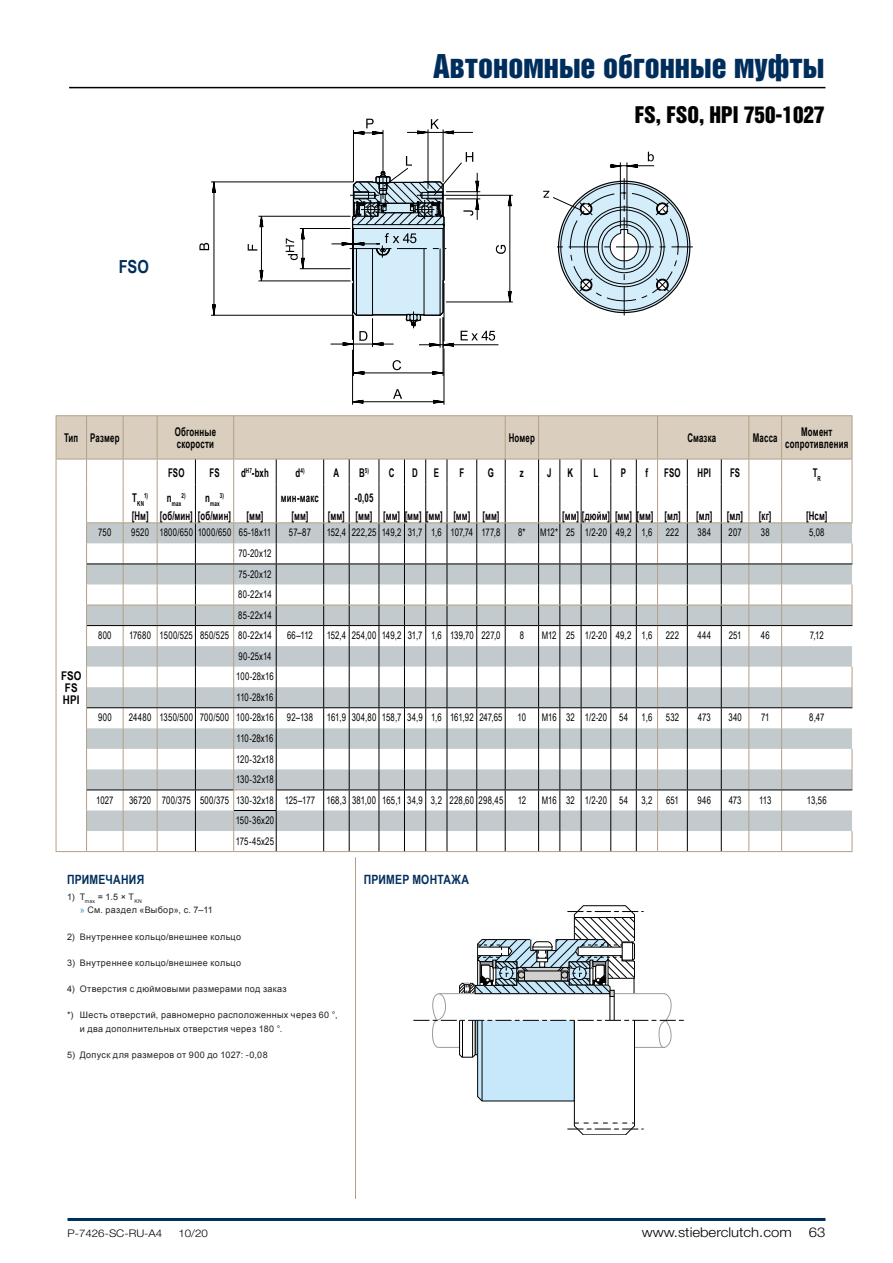
<style>
.page{position:relative;width:893px;height:1263px;background:#fff}
.page>*{position:absolute;margin:0;border:0;box-sizing:border-box;transform-origin:0 0}
.t1{font:30px "Helvetica Inserat LT Std";color:#002e5c}
.t2{font:21px "Helvetica Inserat LT Std";color:#000}
.t3{font:700 18px "Arial Narrow";color:#002e5c}
.t4{font:300 13.5px "Helvetica Neue LT Std";color:#000;scale:1.1 1}
.t5{font:700 12.75px "Arial Narrow";letter-spacing:.02em;color:#002e5c}
.t6{font:700 12px/12px "Arial Narrow";letter-spacing:.02em;color:#000;scale:.8 1}
.t7{font:700 12px/12px "Arial Narrow";letter-spacing:.02em;color:#000}
.t8{font:10.5px/20.5px "Arial Narrow";letter-spacing:.01em;color:#000;text-align:justify;scale:.9 1}
.t9{font:300 10.5px "Helvetica Neue LT Std";color:#000;scale:1.1 1}
.t10{font:9px/13.5px "Arial";letter-spacing:.04em;color:#1f2427}
.t11{font:700 7.05px "Arial Narrow";letter-spacing:.03em;color:#000;scale:.8 1}
.s1{font-size:12px}
.s2{color:#5693b4}
</style>
<div class="page">
<hr style="left:69px;top:87px;width:756px;height:1px;background:#000">
<svg style="left:413px;top:905px;width:271px;height:230px"></svg>
<hr style="left:352px;top:350px;width:1px;height:55px;background:#000">
<hr style="left:444px;top:348px;width:1px;height:57px;background:#000">
<svg style="left:432px;top:399px;width:13px;height:5px"></svg>
<hr style="left:353px;top:401px;width:91px;height:1px;background:#000">
<svg style="left:352px;top:399px;width:12px;height:5px"></svg>
<svg style="left:212px;top:181px;width:4px;height:12px"></svg>
<hr style="left:214px;top:182px;width:1px;height:133px;background:#000">
<svg style="left:212px;top:304px;width:4px;height:11px"></svg>
<hr style="left:211px;top:182px;width:142px;height:1px;background:#000">
<hr style="left:211px;top:315px;width:142px;height:1px;background:#000">
<hr style="left:446px;top:302px;width:67px;height:1px;background:#000">
<hr style="left:446px;top:195px;width:67px;height:1px;background:#000">
<svg style="left:199px;top:243px;width:10px;height:7px"></svg>
<svg style="left:393px;top:389px;width:9px;height:10px"></svg>
<svg style="left:248px;top:119px;width:264px;height:259px"></svg>
<svg style="left:543px;top:152px;width:150px;height:164px"></svg>
<hr style="left:68px;top:1218px;width:757px;height:3px;background:#002e5c">
<hr style="left:355px;top:857px;width:1px;height:342px;background:#b2a085">
<svg style="left:56px;top:415px;width:797px;height:437px"></svg>
<hr style="left:505px;top:416px;width:1px;height:43px;background:#b2a085">
<hr style="left:538px;top:416px;width:1px;height:43px;background:#b2a085">
<h3 class="t3" style="left:119px;top:253px;width:32px">FSO</h3>
<h1 class="t1" style="left:433px;top:48px;width:393px">Автономные обгонные муфты</h1>
<h2 class="t2" style="left:635px;top:103px;width:191px">FS, FSO, HPI 750-1027</h2>
<p class="t6" style="left:64px;top:431px;width:71px">Тип Размер</p>
<p class="t6" style="left:175px;top:425px;width:53px">Обгонные скорости</p>
<p class="t6" style="left:509px;top:431px;width:34px">Номер</p>
<p class="t6" style="left:687px;top:431px;width:38px">Смазка</p>
<p class="t6" style="left:753px;top:431px;width:33px">Масса</p>
<p class="t6" style="left:785px;top:425px;width:80px;text-align:center">Момент сопротивления</p>
<p class="t6" style="left:168px;top:466px;width:22px">FSO</p>
<p class="t6" style="left:210px;top:466px;width:14px">FS</p>
<p class="t6" style="left:241px;top:466px;width:36px">d<sup>H7</sup>-bxh</p>
<p class="t11" style="left:295px;top:465px;width:13px"><span class="s1">d</span>4)</p>
<p class="t6" style="left:334px;top:466px;width:9px">A</p>
<p class="t6" style="left:359px;top:466px;width:46px">B<sup>5)</sup> C</p>
<p class="t6" style="left:412px;top:466px;width:9px">D</p>
<p class="t6" style="left:434px;top:466px;width:8px">E</p>
<p class="t6" style="left:459px;top:466px;width:8px">F</p>
<p class="t6" style="left:488px;top:466px;width:9px">G</p>
<p class="t6" style="left:520px;top:466px;width:6px">z</p>
<p class="t6" style="left:547px;top:466px;width:7px">J</p>
<p class="t6" style="left:568px;top:466px;width:9px">K</p>
<p class="t6" style="left:594px;top:466px;width:8px">L</p>
<p class="t6" style="left:621px;top:466px;width:8px">P</p>
<p class="t6" style="left:646px;top:466px;width:5px">f</p>
<p class="t6" style="left:664px;top:466px;width:22px">FSO</p>
<p class="t6" style="left:698px;top:466px;width:18px">HPI</p>
<p class="t6" style="left:730px;top:466px;width:14px">FS</p>
<p class="t6" style="left:813px;top:466px;width:12px">T<sub>R</sub></p>
<p class="t11" style="left:132px;top:498px;width:111px"><sup>T</sup>KN1) <sup>n</sup>max2) <sup>n</sup>max</p>
<p class="t11" style="left:220px;top:490px;width:7px">3)</p>
<p class="t6" style="left:281px;top:491px;width:49px">мин-макс</p>
<p class="t6" style="left:355px;top:491px;width:25px">-0,05</p>
<p class="t6" style="left:132px;top:509px;width:126px">[Нм] [об/мин] [об/мин]</p>
<p class="t6" style="left:247px;top:509px;width:23px">[мм]</p>
<p class="t6" style="left:291px;top:509px;width:23px">[мм]</p>
<p class="t6" style="left:328px;top:509px;width:216px">[мм] [мм] [мм] [мм] [мм] [мм] [мм]</p>
<p class="t6" style="left:562px;top:509px;width:149px">[мм] [дюйм] [мм] [мм] [мл]</p>
<p class="t6" style="left:696px;top:509px;width:60px">[мл] [мл]</p>
<p class="t6" style="left:759px;top:509px;width:17px">[кг]</p>
<p class="t6" style="left:806px;top:509px;width:28px">[Нсм]</p>
<p class="t7" style="left:61px;top:669px;width:22px">FSO<br>FS<br>HPI</p>
<p class="t8" style="left:98px;top:522px;width:16px">750</p>
<p class="t8" style="left:131px;top:522px;width:157px">9520 1800/650 1000/650 65-18x11</p>
<p class="t8" style="left:289px;top:522px;width:26px">57–87</p>
<p class="t8" style="left:327px;top:522px;width:195px">152,4 222,25 149,2 31,7 1,6 107,74 177,8</p>
<p class="t8" style="left:518px;top:522px;width:10px">8*</p>
<p class="t8" style="left:540px;top:522px;width:126px">M12* 25 1/2-20 49,2 1,6</p>
<p class="t8" style="left:666px;top:522px;width:16px">222</p>
<p class="t8" style="left:698px;top:522px;width:16px">384</p>
<p class="t8" style="left:728px;top:522px;width:16px">207</p>
<p class="t8" style="left:761px;top:522px;width:11px">38</p>
<p class="t8" style="left:809px;top:522px;width:19px">5,08</p>
<p class="t8" style="left:238px;top:543px;width:39px">70-20x12<br>75-20x12<br>80-22x14<br>85-22x14</p>
<p class="t8" style="left:98px;top:625px;width:17px">800</p>
<p class="t8" style="left:129px;top:625px;width:160px">17680 1500/525 850/525 80-22x14</p>
<p class="t8" style="left:287px;top:625px;width:30px">66–112</p>
<p class="t8" style="left:327px;top:625px;width:195px">152,4 254,00 149,2 31,7 1,6 139,70 227,0</p>
<p class="t8" style="left:520px;top:625px;width:6px">8</p>
<p class="t8" style="left:542px;top:625px;width:124px">M12 25 1/2-20 49,2 1,6</p>
<p class="t8" style="left:666px;top:625px;width:16px">222</p>
<p class="t8" style="left:697px;top:625px;width:17px">444</p>
<p class="t8" style="left:729px;top:625px;width:16px">251</p>
<p class="t8" style="left:761px;top:625px;width:11px">46</p>
<p class="t8" style="left:810px;top:625px;width:17px">7,12</p>
<p class="t8" style="left:236px;top:645px;width:43px;text-align:left">90-25x14<br>100-28x16<br>110-28x16</p>
<p class="t8" style="left:98px;top:707px;width:17px">900</p>
<p class="t8" style="left:129px;top:707px;width:162px">24480 1350/500 700/500 100-28x16</p>
<p class="t8" style="left:287px;top:707px;width:30px">92–138</p>
<p class="t8" style="left:327px;top:707px;width:197px">161,9 304,80 158,7 34,9 1,6 161,92 247,65</p>
<p class="t8" style="left:518px;top:707px;width:11px">10</p>
<p class="t8" style="left:542px;top:707px;width:97px">M16 32 1/2-20 54</p>
<p class="t8" style="left:642px;top:707px;width:13px">1,6</p>
<p class="t8" style="left:666px;top:707px;width:16px">532</p>
<p class="t8" style="left:698px;top:707px;width:16px">473</p>
<p class="t8" style="left:728px;top:707px;width:16px">340</p>
<p class="t8" style="left:761px;top:707px;width:11px">71</p>
<p class="t8" style="left:809px;top:707px;width:18px">8,47</p>
<p class="t8" style="left:236px;top:727px;width:43px">110-28x16<br>120-32x18<br>130-32x18</p>
<p class="t8" style="left:96px;top:789px;width:21px">1027</p>
<p class="t8" style="left:129px;top:789px;width:417px">36720 700/375 500/375 130-32x18 125–177 168,3 381,00 165,1 34,9 3,2 228,60 298,45</p>
<p class="t8" style="left:518px;top:789px;width:11px">12</p>
<p class="t8" style="left:542px;top:789px;width:97px">M16 32 1/2-20 54</p>
<p class="t8" style="left:641px;top:789px;width:14px">3,2</p>
<p class="t8" style="left:666px;top:789px;width:16px">651</p>
<p class="t8" style="left:698px;top:789px;width:16px">946</p>
<p class="t8" style="left:729px;top:789px;width:16px">473</p>
<p class="t8" style="left:759px;top:789px;width:15px">113</p>
<p class="t8" style="left:807px;top:789px;width:24px">13,56</p>
<p class="t8" style="left:236px;top:810px;width:44px">150-36x20<br>175-45x25</p>
<p class="t5" style="left:67px;top:869px;width:79px">ПРИМЕЧАНИЯ</p>
<p class="t5" style="left:364px;top:869px;width:107px">ПРИМЕР МОНТАЖА</p>
<p class="t10" style="left:80px;top:890px;width:135px;text-indent:-13px">1) T<sub>max</sub> = 1.5 × T<sub>KN<br></sub><span class="s2">»</span> См. раздел «Выбор», с. 7–11</p>
<p class="t10" style="left:67px;top:930px;width:176px">2) Внутреннее кольцо/внешнее кольцо</p>
<p class="t10" style="left:67px;top:956px;width:176px">3) Внутреннее кольцо/внешнее кольцо</p>
<p class="t10" style="left:67px;top:982px;width:221px">4) Отверстия с дюймовыми размерами под заказ</p>
<p class="t10" style="left:80px;top:1008px;width:259px;text-indent:-13px">*) Шесть отверстий, равномерно расположенных через 60 °, и два дополнительных отверстия через 180 °.</p>
<p class="t10" style="left:67px;top:1048px;width:202px">5) Допуск для размеров от 900 до 1027: -0,08</p>
<p class="t9" style="left:68px;top:1226px;width:88px">P-7426-SC-RU-A4</p>
<p class="t9" style="left:178px;top:1226px;width:28px">10/20</p>
<p class="t4" style="left:642px;top:1223px;width:138px">www.stieberclutch.com</p>
<p class="t4" style="left:809px;top:1223px;width:17px">63</p>
</div>
